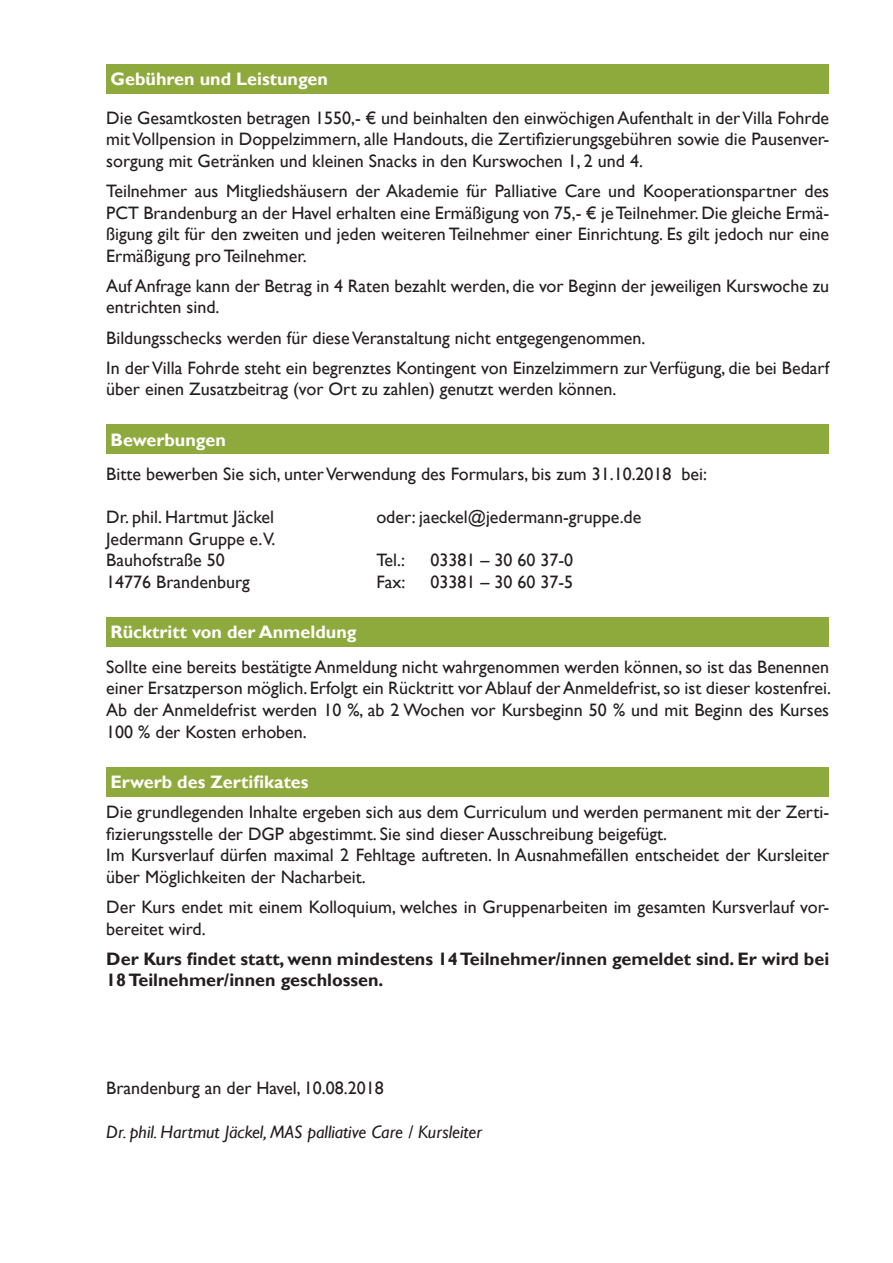
<style>
.page{position:relative;width:893px;height:1263px;background:#fff}
.page>*{position:absolute;margin:0;border:0;box-sizing:border-box;transform-origin:0 0}
.t1{font:18px/21.6px "Gill Sans";color:#231f20}
.t2{font:700 18px/21.6px "Gill Sans";color:#231f20}
.t3{font:700 18px "Gill Sans";color:#fff}
.t4{font:italic 18px "Gill Sans";color:#231f20}
</style>
<div class="page">
<div style="left:106px;top:64px;width:723px;height:30px;background:#8faa3c"></div>
<div style="left:106px;top:424px;width:723px;height:30px;background:#8faa3c"></div>
<div style="left:106px;top:617px;width:723px;height:30px;background:#8faa3c"></div>
<div style="left:106px;top:767px;width:723px;height:29px;background:#8faa3c"></div>
<p class="t3" style="left:111px;top:68px;width:219px">Gebühren und Leistungen</p>
<p class="t1" style="left:106px;top:107px;width:724px;text-align:justify">Die Gesamtkosten betragen 1550,- € und beinhalten den einwöchigen Aufenthalt in der Villa Fohrde mit Vollpension in Doppelzimmern, alle Handouts, die Zertifizierungsgebühren sowie die Pausenver&shy;sorgung mit Getränken und kleinen Snacks in den Kurswochen 1, 2 und 4.</p>
<p class="t1" style="left:106px;top:180px;width:724px;text-align:justify">Teilnehmer aus Mitgliedshäusern der Akademie für Palliative Care und Kooperationspartner des PCT Brandenburg an der Havel erhalten eine Ermäßigung von 75,- € je Teilnehmer. Die gleiche Ermä&shy;ßigung gilt für den zweiten und jeden weiteren Teilnehmer einer Einrichtung. Es gilt jedoch nur eine Ermäßigung pro Teilnehmer.</p>
<p class="t1" style="left:106px;top:275px;width:724px">Auf Anfrage kann der Betrag in 4 Raten bezahlt werden, die vor Beginn der jeweiligen Kurswoche zu entrichten sind.</p>
<p class="t1" style="left:106px;top:323px;width:724px;line-height:30.2px">Bildungsschecks werden für diese Veranstaltung nicht entgegengenommen.<br>In der Villa Fohrde steht ein begrenztes Kontingent von Einzelzimmern zur Verfügung, die bei Bedarf</p>
<p class="t1" style="left:106px;top:379px;width:512px">über einen Zusatzbeitrag (vor Ort zu zahlen) genutzt werden können.</p>
<p class="t3" style="left:111px;top:429px;width:117px">Bewerbungen</p>
<p class="t1" style="left:106px;top:463px;width:602px">Bitte bewerben Sie sich, unter Verwendung des Formulars, bis zum 31.10.2018 bei:</p>
<p class="t1" style="left:106px;top:507px;width:169px">Dr. phil. Hartmut Jäckel</p>
<p class="t1" style="left:376px;top:507px;width:267px">oder: jaeckel@jedermann-gruppe.de</p>
<p class="t1" style="left:106px;top:528px;width:171px">Jedermann Gruppe e.V.<br>Bauhofstraße 50</p>
<p class="t1" style="left:376px;top:550px;width:30px">Tel.:</p>
<p class="t1" style="left:430px;top:550px;width:144px">03381 – 30 60 37-0</p>
<p class="t1" style="left:106px;top:571px;width:145px">14776 Brandenburg</p>
<p class="t1" style="left:376px;top:571px;width:31px">Fax:</p>
<p class="t1" style="left:430px;top:571px;width:144px">03381 – 30 60 37-5</p>
<p class="t3" style="left:111px;top:621px;width:248px">Rücktritt von der Anmeldung</p>
<p class="t1" style="left:106px;top:656px;width:726px;text-align:justify">Sollte eine bereits bestätigte Anmeldung nicht wahrgenommen werden können, so ist das Benennen einer Ersatzperson möglich. Erfolgt ein Rücktritt vor Ablauf der Anmeldefrist, so ist dieser kostenfrei.<br>Ab der Anmeldefrist werden 10 %, ab 2 Wochen vor Kursbeginn 50 % und mit Beginn des Kurses 100 % der Kosten erhoben.</p>
<p class="t3" style="left:111px;top:771px;width:200px">Erwerb des Zertifikates</p>
<p class="t1" style="left:106px;top:801px;width:724px">Die grundlegenden Inhalte ergeben sich aus dem Curriculum und werden permanent mit der Zerti&shy;fizierungsstelle der DGP abgestimmt. Sie sind dieser Ausschreibung beigefügt.<br>Im Kursverlauf dürfen maximal 2 Fehltage auftreten. In Ausnahmefällen entscheidet der Kursleiter über Möglichkeiten der Nacharbeit.</p>
<p class="t1" style="left:106px;top:896px;width:724px">Der Kurs endet mit einem Kolloquium, welches in Gruppenarbeiten im gesamten Kursverlauf vor&shy;bereitet wird.</p>
<p class="t2" style="left:106px;top:948px;width:724px">Der Kurs findet statt, wenn mindestens 14 Teilnehmer/innen gemeldet sind. Er wird bei<br>18 Teilnehmer/innen geschlossen.</p>
<p class="t1" style="left:106px;top:1078px;width:279px">Brandenburg an der Havel, 10.08.2018</p>
<p class="t4" style="left:106px;top:1121px;width:377px">Dr. phil. Hartmut Jäckel, MAS palliative Care / Kursleiter</p>
</div>
